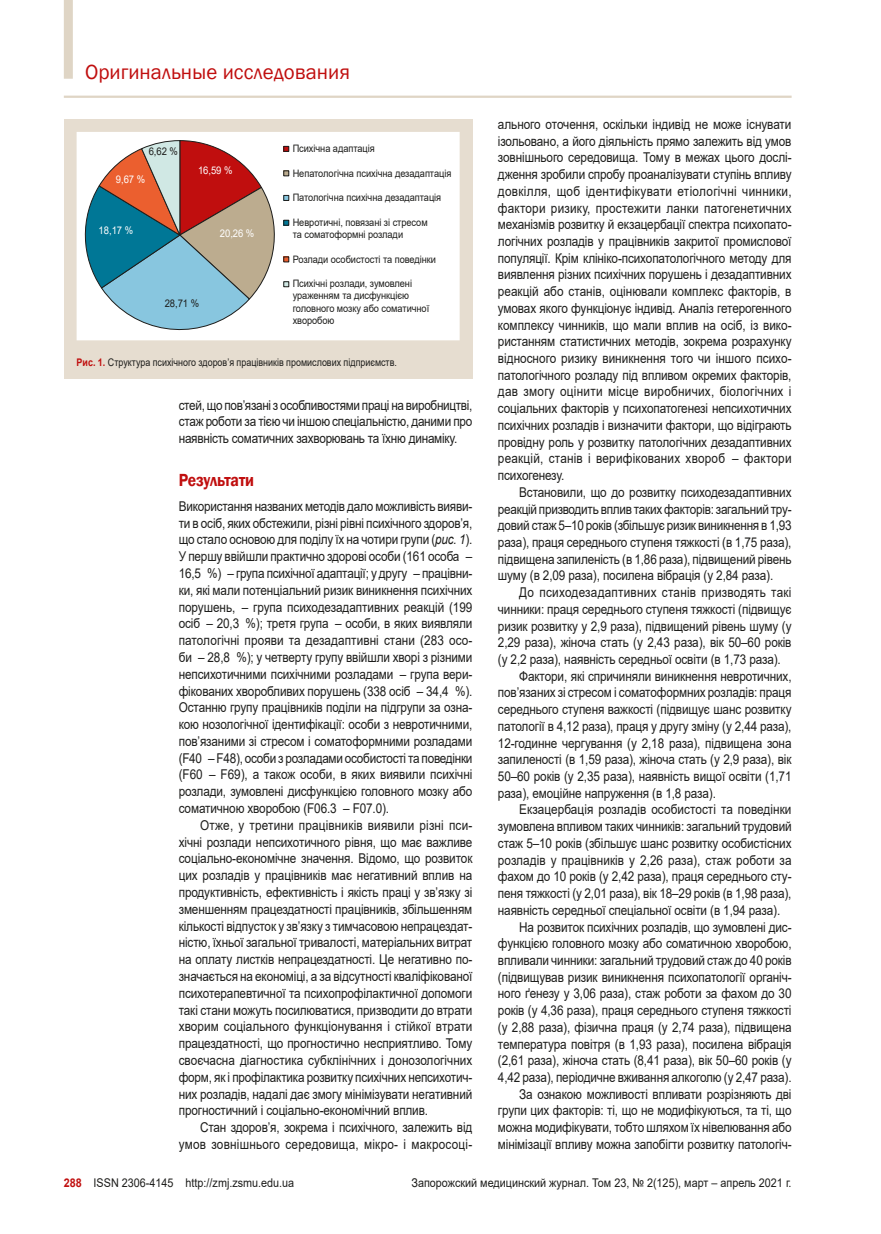
<style>
.page{position:relative;width:881px;height:1234px;background:#fff}
.page>*{position:absolute;margin:0;border:0;box-sizing:border-box;transform-origin:0 0}
.t1{font:21px "Franklin Gothic";color:#c00e0e}
.nazva{font:600 18px "Franklin Gothic";letter-spacing:-.01em;color:#c00e0e;scale:.87 1}
.tecst{font:13.5px/16.6px "Arial";letter-spacing:-.01em;color:#1d1d1b;text-align:justify;scale:.87 1}
.tecst_1{font:13.5px/16.8px "Arial";letter-spacing:-.01em;color:#1d1d1b;text-align:justify;scale:.87 1}
.t2{font:12px "Arial";color:#1d1d1b;scale:.9 1}
.примечание{font:10.5px "Arial";color:#1d1d1b;scale:.85 1}
.t3{font:10.5px "Arial";letter-spacing:-.005em;color:#fff;scale:.9 1}
.примечание-2{font:10.5px "Arial";color:#1d1d1b;scale:.9 1}
.t4{font:10.2px/12.3px "Arial";letter-spacing:-.005em;color:#1d1d1b;scale:.9 1}
.s1{font-weight:700;color:#c00e0e}
.s2{font-style:italic}
</style>
<div class="page">
<hr style="left:64px;top:96px;width:727px;height:2px;background:#dfd5c5">
<div style="left:64px;top:119px;width:408px;height:259px;background:#e6ddd0"></div>
<svg style="left:76px;top:132px;width:384px;height:209px;background:#d5d3d4"></svg>
<div style="left:64px;top:0;width:9px;height:79px;background:#dfd5c5"></div>
<h1 class="t1" style="left:85px;top:59px;width:266px">Оригинальные исследования</h1>
<p class="примечание-2" style="left:149px;top:144px;width:34px">6,62 %</p>
<p class="t4" style="left:292px;top:142px;width:93px">Психічна адаптація</p>
<p class="t4" style="left:292px;top:167px;width:178px">Непатологічна психічна дезадаптація</p>
<p class="t4" style="left:292px;top:191px;width:166px">Патологічна психічна дезадаптація</p>
<p class="t4" style="left:292px;top:216px;width:151px">Невротичні, повязані зі стресом та соматоформні розлади</p>
<p class="t4" style="left:292px;top:253px;width:161px">Розлади особистості та поведінки</p>
<p class="t4" style="left:292px;top:277px;width:153px">Психічні розлади, зумовлені ураженням та дисфункцією головного мозку або соматичної хворобою</p>
<p class="примечание" style="left:77px;top:355px;width:378px"><span class="s1">Рис. 1.</span> Структура психічного здоров’я працівників промислових підприємств.</p>
<p class="t3" style="left:198px;top:163px;width:40px">16,59 %</p>
<p class="t3" style="left:116px;top:172px;width:34px">9,67 %</p>
<p class="t3" style="left:99px;top:223px;width:40px">18,17 %</p>
<p class="t3" style="left:220px;top:226px;width:40px">20,26 %</p>
<p class="примечание-2" style="left:165px;top:296px;width:40px">28,71 %</p>
<p class="tecst" style="left:179px;top:396px;width:339px">стей, що пов’язані з особливостями праці на виробництві, стаж роботи за тією чи іншою спеціальністю, даними про наявність соматичних захворювань та їхню динаміку.</p>
<p class="nazva" style="left:179px;top:468px;width:88px">Результати</p>
<p class="tecst_1" style="left:179px;top:497px;width:339px">Використання названих методів дало можливість вияви&shy;ти в осіб, яких обстежили, різні рівні психічного здоров’я, що стало основою для поділу їх на чотири групи (<span class="s2">рис. 1</span>).<br>У першу ввійшли практично здорові особи (161 особа – 16,5 %) – група психічної адаптації; у другу – працівни&shy;ки, які мали потенціальний ризик виникнення психічних порушень, – група психодезадаптивних реакцій (199 осіб – 20,3 %); третя група – особи, в яких виявляли патологічні прояви та дезадаптивні стани (283 осо&shy;би – 28,8 %); у четверту групу ввійшли хворі з різними непсихотичними психічними розладами – група вери&shy;фікованих хворобливих порушень (338 осіб – 34,4 %).<br>Останню групу працівників поділи на підгрупи за озна&shy;кою нозологічної ідентифікації: особи з невротичними, пов’язаними зі стресом і соматоформними розладами (F40 – F48), особи з розладами особистості та поведінки (F60 – F69), а також особи, в яких виявили психічні розлади, зумовлені дисфункцією головного мозку або соматичною хворобою (F06.3 – F07.0).</p>
<p class="tecst" style="left:179px;top:816px;width:339px;text-indent:21px">Отже, у третини працівників виявили різні пси&shy;хічні розлади непсихотичного рівня, що має важливе соціально-економічне значення. Відомо, що розвиток цих розладів у працівників має негативний вплив на продуктивність, ефективність і якість праці у зв’язку зі зменшенням працездатності працівників, збільшенням кількості відпусток у зв’язку з тимчасовою непрацездат&shy;ністю, їхньої загальної тривалості, матеріальних витрат на оплату листків непрацездатності. Це негативно по&shy;значається на економіці, а за відсутності кваліфікованої психотерапевтичної та психопрофілактичної допомоги такі стани можуть посилюватися, призводити до втрати хворим соціального функціонування і стійкої втрати працездатності, що прогностично несприятливо. Тому своєчасна діагностика субклінічних і донозологічних форм, як і профілактика розвитку психічних непсихотич&shy;них розладів, надалі дає змогу мінімізувати негативний прогностичний і соціально-економічний вплив.</p>
<p class="tecst" style="left:179px;top:1118px;width:339px;text-align:right">Стан здоров’я, зокрема і психічного, залежить від умов зовнішнього середовища, мікро- і макросоці-</p>
<p class="tecst" style="left:497px;top:116px;width:339px">ального оточення, оскільки індивід не може існувати ізольовано, а його діяльність прямо залежить від умов зовнішнього середовища. Тому в межах цього дослі&shy;дження зробили спробу проаналізувати ступінь впливу довкілля, щоб ідентифікувати етіологічні чинники, фактори ризику, простежити ланки патогенетичних механізмів розвитку й екзацербації спектра психопато&shy;логічних розладів у працівників закритої промислової популяції. Крім клініко-психопатологічного методу для виявлення різних психічних порушень і дезадаптивних реакцій або станів, оцінювали комплекс факторів, в умовах якого функціонує індивід. Аналіз гетерогенного комплексу чинників, що мали вплив на осіб, із вико&shy;ристанням статистичних методів, зокрема розрахунку відносного ризику виникнення того чи іншого психо&shy;патологічного розладу під впливом окремих факторів, дав змогу оцінити місце виробничих, біологічних і соціальних факторів у психопатогенезі непсихотичних психічних розладів і визначити фактори, що відіграють провідну роль у розвитку патологічних дезадаптивних реакцій, станів і верифікованих хвороб – фактори психогенезу.</p>
<p class="tecst" style="left:497px;top:483px;width:339px;text-indent:21px">Встановили, що до розвитку психодезадаптивних реакцій призводить вплив таких факторів: загальний тру&shy;довий стаж 5–10 років (збільшує ризик виникнення в 1,93 раза), праця середнього ступеня тяжкості (в 1,75 раза), підвищена запиленість (в 1,86 раза), підвищений рівень шуму (в 2,09 раза), посилена вібрація (у 2,84 раза).</p>
<p class="tecst" style="left:497px;top:584px;width:339px;text-indent:21px">До психодезадаптивних станів призводять такі чинники: праця середнього ступеня тяжкості (підвищує ризик розвитку у 2,9 раза), підвищений рівень шуму (у 2,29 раза), жіноча стать (у 2,43 раза), вік 50–60 років (у 2,2 раза), наявність середньої освіти (в 1,73 раза).</p>
<p class="tecst" style="left:497px;top:667px;width:339px;text-indent:21px">Фактори, які спричиняли виникнення невротичних, пов’язаних зі стресом і соматоформних розладів: праця середнього ступеня важкості (підвищує шанс розвитку патології в 4,12 раза), праця у другу зміну (у 2,44 раза), 12-годинне чергування (у 2,18 раза), підвищена зона запиленості (в 1,59 раза), жіноча стать (у 2,9 раза), вік 50–60 років (у 2,35 раза), наявність вищої освіти (1,71 раза), емоційне напруження (в 1,8 раза).</p>
<p class="tecst" style="left:497px;top:801px;width:339px;text-indent:21px">Екзацербація розладів особистості та поведінки зумовлена впливом таких чинників: загальний трудовий стаж 5–10 років (збільшує шанс розвитку особистісних розладів у працівників у 2,26 раза), стаж роботи за фахом до 10 років (у 2,42 раза), праця середнього сту&shy;пеня тяжкості (у 2,01 раза), вік 18–29 років (в 1,98 раза), наявність середньої спеціальної освіти (в 1,94 раза).</p>
<p class="tecst" style="left:497px;top:918px;width:339px;text-indent:21px">На розвиток психічних розладів, що зумовлені дис&shy;функцією головного мозку або соматичною хворобою, впливали чинники: загальний трудовий стаж до 40 років (підвищував ризик виникнення психопатології органіч&shy;ного ґенезу у 3,06 раза), стаж роботи за фахом до 30 років (у 4,36 раза), праця середнього ступеня тяжкості (у 2,88 раза), фізична праця (у 2,74 раза), підвищена температура повітря (в 1,93 раза), посилена вібрація (2,61 раза), жіноча стать (8,41 раза), вік 50–60 років (у 4,42 раза), періодичне вживання алкоголю (у 2,47 раза).</p>
<p class="tecst" style="left:497px;top:1085px;width:339px;text-indent:21px">За ознакою можливості впливати розрізняють дві групи цих факторів: ті, що не модифікуються, та ті, що можна модифікувати, тобто шляхом їх нівелювання або мінімізації впливу можна запобігти розвитку патологіч-</p>
<p class="t2" style="left:64px;top:1174px;width:257px"><span class="s1">288</span> ISSN 2306-4145 http://zmj.zsmu.edu.ua</p>
<p class="t2" style="left:411px;top:1174px;width:423px">Запорожский медицинский журнал. Том 23, № 2(125), март – апрель 2021 г.</p>
</div>
